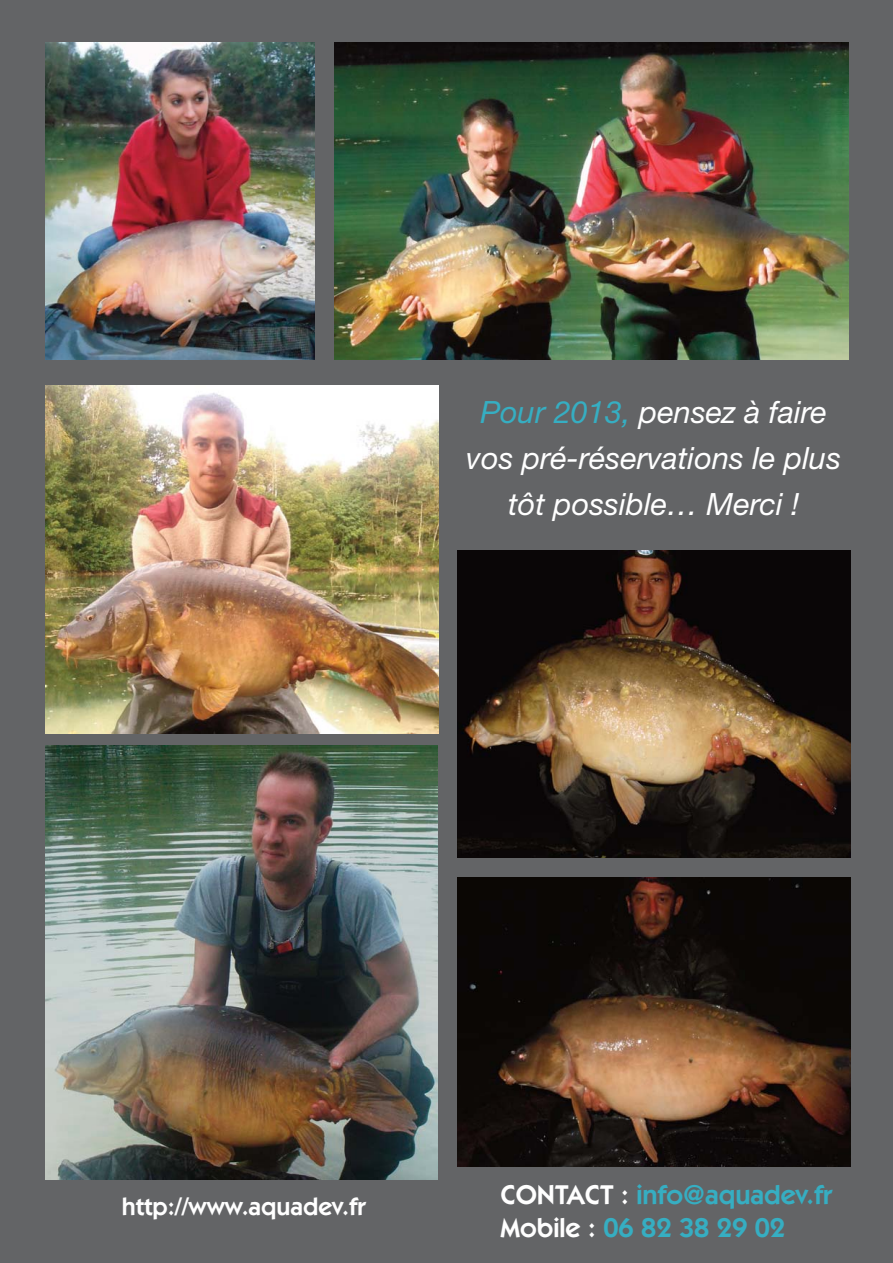
<style>
.page{position:relative;width:893px;height:1263px;background:#fff}
.page>*{position:absolute;margin:0;border:0;box-sizing:border-box;transform-origin:0 0}
.t1{font:italic 30.75px/45.9px "Helvetica Neue";color:#fff;text-align:center}
.t2{font:27.3px/32.7px "Kabel I Tc Demi FO";color:#36aec2}
.t3{font:25.05px "Kabel I Tc Demi FO";color:#fff}
.s1{color:#36aec2}
.s2{color:#fff}
</style>
<div class="page">
<div style="left:0;top:0;width:892px;height:1263px;background:#636466"></div>
<img style="left:46px;top:43px;width:269px;height:316px">
<img style="left:334px;top:43px;width:514px;height:316px">
<img style="left:46px;top:386px;width:393px;height:347px">
<img style="left:46px;top:745px;width:391px;height:434px">
<img style="left:457px;top:878px;width:393px;height:288px">
<img style="left:457px;top:550px;width:393px;height:308px">
<p class="t1" style="left:466px;top:392px;width:376px"><span class="s1">Pour 2013,</span> pensez à faire vos pré-réservations le plus tôt possible… Merci !</p>
<p class="t3" style="left:122px;top:1197px;width:245px">http://www.aquadev.fr</p>
<p class="t2" style="left:500px;top:1181px;width:333px"><span class="s2">CONTACT :</span> info@aquadev.fr<br><span class="s2">Mobile :</span> 06 82 38 29 02</p>
</div>
